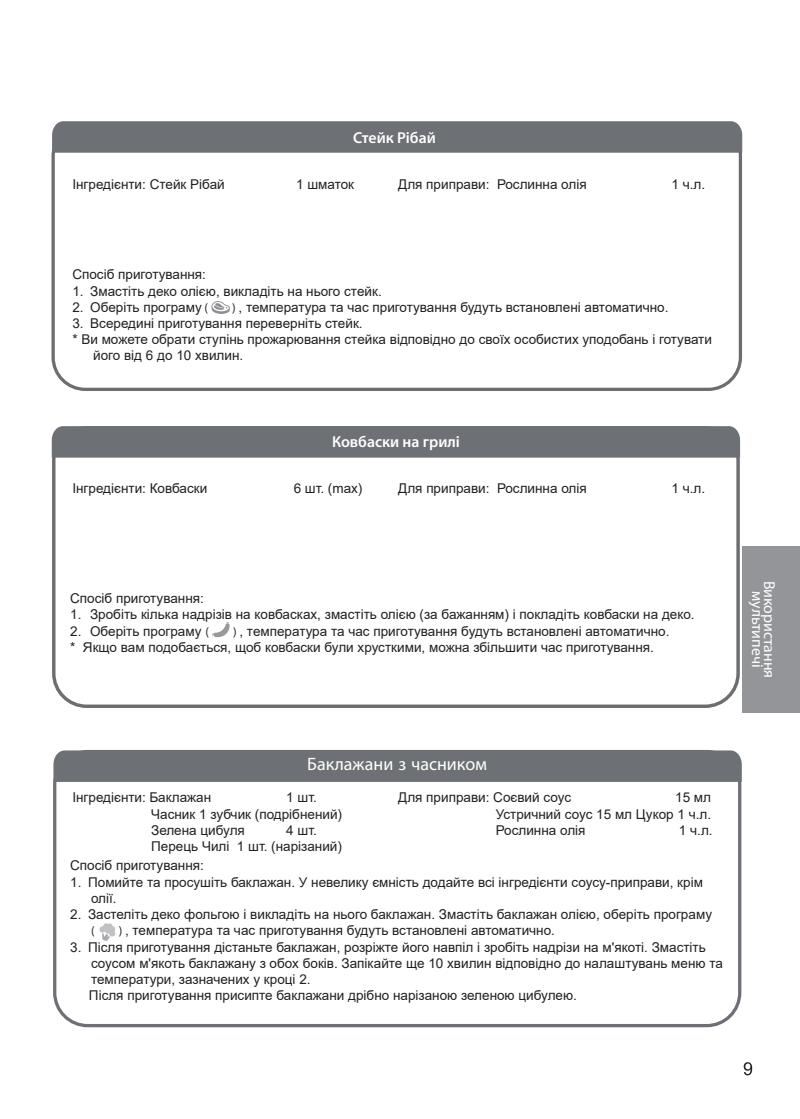
<style>
.page{position:relative;width:800px;height:1119px;background:#fff}
.page>*{position:absolute;margin:0;border:0;box-sizing:border-box;transform-origin:0 0}
.t1{font:18px "Myriad Pro";color:#fff}
.t2{font:600 15.75px "Myriad Pro";color:#fff}
.t3{font:15.75px/12px "Myriad Pro";color:#fff;text-align:center}
.t4{font:13.5px/16.2px "Arial";color:#231f20}
.t5{font:12.6px "Myriad Pro";color:#231f20}
.s1{font-family:"Myriad Pro";font-size:12.6px}
</style>
<div class="page">
<div style="left:742px;top:546px;width:57px;height:166px;background:#939598"></div>
<svg style="left:743px;top:1062px;width:9px;height:13px"></svg>
<div style="left:51px;top:122px;width:690px;height:269px;border:3px solid #6c6d70;border-radius:32px"></div>
<div style="left:52px;top:121px;width:690px;height:32px;background:#6d7074"></div>
<svg style="left:211px;top:301px;width:19px;height:13px"></svg>
<div style="left:52px;top:426px;width:687px;height:282px;border:3px solid #6c6d70;border-radius:33px"></div>
<div style="left:52px;top:426px;width:688px;height:31px;background:#6d7074"></div>
<svg style="left:212px;top:622px;width:17px;height:15px"></svg>
<div style="left:53px;top:749px;width:688px;height:278px;border:3px solid #6d7074;border-radius:33px"></div>
<div style="left:53px;top:750px;width:688px;height:31px;background:#6d7074"></div>
<svg style="left:99px;top:923px;width:17px;height:17px"></svg>
<p class="t2" style="left:353px;top:127px;width:84px">Стейк Рібай</p>
<p class="t4" style="left:72px;top:176px;width:154px">Інгредієнти: Стейк Рібай</p>
<p class="t4" style="left:296px;top:176px;width:59px">1 шматок</p>
<p class="t4" style="left:398px;top:176px;width:190px">Для приправи: Рослинна олія</p>
<p class="t4" style="left:671px;top:176px;width:35px">1 ч.л.</p>
<p class="t4" style="left:72px;top:266px;width:135px">Спосіб приготування:</p>
<p class="t4" style="left:72px;top:283px;width:311px">1. Змастіть деко олією, викладіть на нього стейк.</p>
<p class="t4" style="left:72px;top:299px;width:137px">2. Оберіть програму <span class="s1">(</span></p>
<p class="t4" style="left:232px;top:299px;width:437px"><span class="s1">)</span> , температура та час приготування будуть встановлені автоматично.</p>
<p class="t4" style="left:72px;top:315px;width:292px">3. Всередині приготування переверніть стейк.</p>
<p class="t4" style="left:72px;top:331px;width:641px">* Ви можете обрати ступінь прожарювання стейка відповідно до своїх особистих уподобань і готувати</p>
<p class="t4" style="left:93px;top:347px;width:151px">його від 6 до 10 хвилин.</p>
<p class="t2" style="left:332px;top:431px;width:129px">Ковбаски на грилі</p>
<p class="t4" style="left:72px;top:480px;width:136px">Інгредієнти: Ковбаски</p>
<p class="t4" style="left:293px;top:480px;width:70px">6 шт. (max)</p>
<p class="t4" style="left:398px;top:480px;width:190px">Для приправи: Рослинна олія</p>
<p class="t4" style="left:671px;top:480px;width:35px">1 ч.л.</p>
<p class="t4" style="left:70px;top:590px;width:135px">Спосіб приготування:</p>
<p class="t4" style="left:70px;top:606px;width:626px">1. Зробіть кілька надрізів на ковбасках, змастіть олією (за бажанням) і покладіть ковбаски на деко.</p>
<p class="t4" style="left:70px;top:622px;width:140px">2. Оберіть програму <span class="s1">(</span></p>
<p class="t4" style="left:70px;top:622px;width:600px;text-indent:163px"><span class="s1">)</span> , температура та час приготування будуть встановлені автоматично. * Якщо вам подобається, щоб ковбаски були хрусткими, можна збільшити час приготування.</p>
<p class="t3" style="left:775px;top:580px;width:99px;rotate:90deg">Використання мультипечі</p>
<h1 class="t1" style="left:307px;top:753px;width:181px">Баклажани з часником</h1>
<p class="t4" style="left:151px;top:789px;width:192px;text-indent:135px">1 шт.<br>Часник 1 зубчик (подрібнений)<br>Зелена цибуля</p>
<p class="t4" style="left:72px;top:789px;width:140px">Інгредієнти: Баклажан</p>
<p class="t4" style="left:151px;top:821px;width:192px;text-indent:135px">4 шт.<br>Перець Чилі 1 шт. (нарізаний)</p>
<p class="t4" style="left:398px;top:789px;width:174px">Для приправи: Соєвий соус</p>
<p class="t4" style="left:495px;top:789px;width:217px;text-align:justify;text-indent:179px">15 мл Устричний соус 15 мл Цукор 1 ч.л.<br>Рослинна олія</p>
<p class="t4" style="left:678px;top:821px;width:35px">1 ч.л.</p>
<p class="t4" style="left:70px;top:857px;width:135px">Спосіб приготування:</p>
<p class="t4" style="left:91px;top:873px;width:613px;text-indent:-21px">1. Помийте та просушіть баклажан. У невелику ємність додайте всі інгредієнти соусу-приправи, крім олії.</p>
<p class="t4" style="left:70px;top:906px;width:643px">2. Застеліть деко фольгою і викладіть на нього баклажан. Змастіть баклажан олією, оберіть програму</p>
<p class="t5" style="left:91px;top:923px;width:5px">(</p>
<p class="t4" style="left:119px;top:922px;width:437px"><span class="s1">)</span> , температура та час приготування будуть встановлені автоматично.</p>
<p class="t4" style="left:89px;top:938px;width:635px;text-indent:-19px">3. Після приготування дістаньте баклажан, розріжте його навпіл і зробіть надрізи на м'якоті. Змастіть соусом м'якоть баклажану з обох боків. Запікайте ще 10 хвилин відповідно до налаштувань меню та температури, зазначених у кроці 2.<br>Після приготування присипте баклажани дрібно нарізаною зеленою цибулею.</p>
</div>
